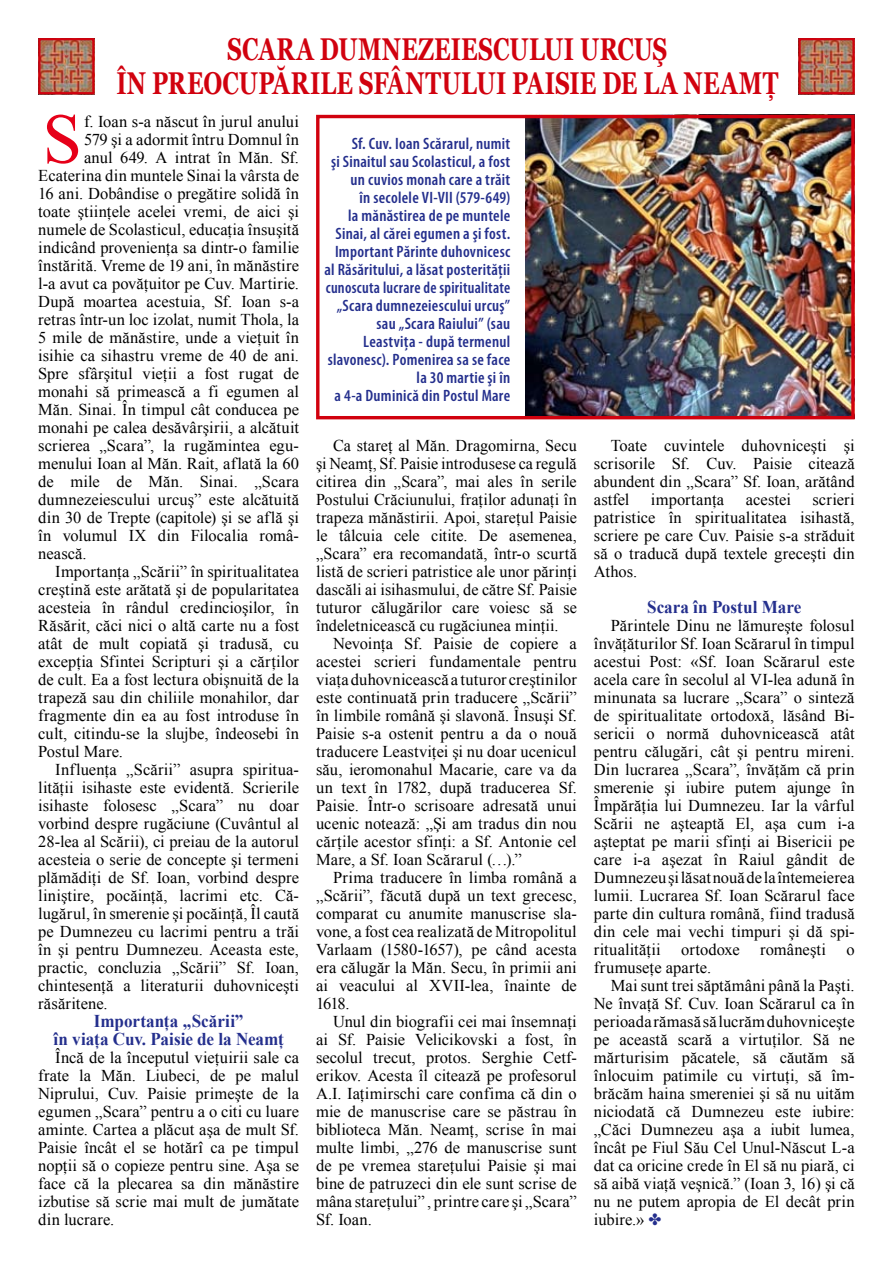
<style>
.page{position:relative;width:893px;height:1263px;background:#fff}
.page>*{position:absolute;margin:0;border:0;box-sizing:border-box;transform-origin:0 0}
.t1{font:70.8px "Times New Roman";color:#e60019}
.t2{font:700 31.5px "Georgia";letter-spacing:.01em;color:#d1010e;scale:.73 1}
.t3{font:700 18px/18px "Times New Roman";color:#242f8d;text-align:center;scale:.95 1}
.t4{font:16.5px/18px "Times New Roman";letter-spacing:.005em;color:#000;text-align:justify}
.t5{font:600 condensed 16.5px/18px "Myriad Pro";letter-spacing:.015em;color:#242f8d;text-align:right}
.s1{color:#242f8d}
</style>
<div class="page">
<img style="left:41px;top:41px;width:51px;height:50px">
<div style="left:38px;top:38px;width:57px;height:56px;border:2px solid #d1010e"></div>
<img style="left:801px;top:41px;width:51px;height:50px">
<div style="left:798px;top:38px;width:57px;height:56px;border:2px solid #d1010e"></div>
<img style="left:526px;top:119px;width:325px;height:296px">
<div style="left:316px;top:115px;width:539px;height:304px;border:3px solid #d1010e"></div>
<h2 class="t2" style="left:227px;top:31px;width:46px">SCARA</h2>
<h2 class="t2" style="left:320px;top:31px;width:240px">DUMNEZEIESCULUI</h2>
<h2 class="t2" style="left:580px;top:31px;width:26px">URCU</h2>
<h2 class="t2" style="left:653px;top:31px;width:22px">Ş</h2>
<h2 class="t2" style="left:116px;top:66px;width:145px">ÎN PREOCUP</h2>
<h2 class="t2" style="left:273px;top:66px;width:233px">ĂRILE SFÂNTULUI</h2>
<h2 class="t2" style="left:512px;top:66px;width:39px">PAISI</h2>
<h2 class="t2" style="left:580px;top:66px;width:274px">E DE LA NEAMŢ</h2>
<p class="t5" style="left:324px;top:134px;width:187px">Sf. Cuv. Ioan Scărarul, numit<br>şi Sinaitul sau Scolasticul, a fost un cuvios monah care a trăit<br>în secolele VI-VII (579-649)<br>la mănăstirea de pe muntele<br>Sinai, al cărei egumen a şi fost.<br>Important Părinte duhovnicesc al Răsăritului, a lăsat posterităţii cunoscuta lucrare de spiritualitate „Scara dumnezeiescului urcuş” sau „Scara Raiului” (sau<br>Leastviţa - după termenul slavonesc). Pomenirea sa se face la 30 martie şi în<br>a 4-a Duminică din Postul Mare</p>
<h1 class="t1" style="left:43px;top:91px;width:41px">S</h1>
<p class="t4" style="left:84px;top:112px;width:216px">f. Ioan s-a născut în jurul anului</p>
<p class="t4" style="left:84px;top:130px;width:216px">579 şi a adormit întru Domnul în</p>
<p class="t4" style="left:84px;top:148px;width:216px">anul 649. A intrat în Măn. Sf.</p>
<p class="t4" style="left:38px;top:166px;width:262px">Ecaterina din muntele Sinai la vârsta de</p>
<p class="t4" style="left:38px;top:184px;width:262px">16 ani. Dobândise o pregătire solidă în</p>
<p class="t4" style="left:38px;top:202px;width:262px">toate ştiinţele acelei vremi, de aici şi</p>
<p class="t4" style="left:38px;top:220px;width:262px">numele de Scolasticul, educaţia însuşită</p>
<p class="t4" style="left:38px;top:238px;width:262px">indicând provenienţa sa dintr‑o familie</p>
<p class="t4" style="left:38px;top:256px;width:262px">înstărită. Vreme de 19 ani, în mănăstire</p>
<p class="t4" style="left:38px;top:274px;width:262px">l-a avut ca povăţuitor pe Cuv. Martirie.</p>
<p class="t4" style="left:38px;top:292px;width:262px">După moartea acestuia, Sf. Ioan s‑a</p>
<p class="t4" style="left:38px;top:310px;width:262px">retras într-un loc izolat, numit Thola, la</p>
<p class="t4" style="left:38px;top:328px;width:262px">5 mile de mănăstire, unde a vieţuit în</p>
<p class="t4" style="left:38px;top:346px;width:262px">isihie ca sihastru vreme de 40 de ani.</p>
<p class="t4" style="left:38px;top:364px;width:262px">Spre sfârşitul vieţii a fost rugat de</p>
<p class="t4" style="left:38px;top:382px;width:262px">monahi să primească a fi egumen al</p>
<p class="t4" style="left:38px;top:400px;width:262px">Măn. Sinai. În timpul cât conducea pe</p>
<p class="t4" style="left:38px;top:418px;width:262px">monahi pe calea desăvârşirii, a alcătuit</p>
<p class="t4" style="left:38px;top:436px;width:262px">scrierea „Scara”, la rugămintea egu-</p>
<p class="t4" style="left:38px;top:454px;width:262px">menului Ioan al Măn. Rait, aflată la 60</p>
<p class="t4" style="left:38px;top:472px;width:262px">de mile de Măn. Sinai. „Scara</p>
<p class="t4" style="left:38px;top:490px;width:262px">dumnezeiescului urcuş” este alcătuită</p>
<p class="t4" style="left:38px;top:508px;width:262px">din 30 de Trepte (capitole) şi se află şi</p>
<p class="t4" style="left:38px;top:526px;width:262px">în volumul IX din Filocalia româ-</p>
<p class="t4" style="left:38px;top:544px;width:50px">nească.</p>
<p class="t4" style="left:55px;top:562px;width:245px">Importanţa „Scării” în spiritualitatea</p>
<p class="t4" style="left:38px;top:580px;width:262px">creştină este arătată şi de popularitatea</p>
<p class="t4" style="left:38px;top:598px;width:262px">acesteia în rândul credincioşilor, în</p>
<p class="t4" style="left:38px;top:616px;width:262px">Răsărit, căci nici o altă carte nu a fost</p>
<p class="t4" style="left:38px;top:634px;width:262px">atât de mult copiată şi tradusă, cu</p>
<p class="t4" style="left:38px;top:652px;width:262px">excepţia Sfintei Scripturi şi a cărţilor</p>
<p class="t4" style="left:38px;top:670px;width:262px">de cult. Ea a fost lectura obişnuită de la</p>
<p class="t4" style="left:38px;top:688px;width:262px">trapeză sau din chiliile monahilor, dar</p>
<p class="t4" style="left:38px;top:706px;width:262px">fragmente din ea au fost introduse în</p>
<p class="t4" style="left:38px;top:724px;width:262px">cult, citindu-se la slujbe, îndeosebi în</p>
<p class="t4" style="left:38px;top:742px;width:86px">Postul Mare.</p>
<p class="t4" style="left:55px;top:760px;width:245px">Influenţa „Scării” asupra spiritua-</p>
<p class="t4" style="left:38px;top:778px;width:262px">lităţii isihaste este evidentă. Scrierile</p>
<p class="t4" style="left:38px;top:796px;width:262px">isihaste folosesc „Scara” nu doar</p>
<p class="t4" style="left:38px;top:814px;width:262px">vorbind despre rugăciune (Cuvântul al</p>
<p class="t4" style="left:38px;top:832px;width:262px">28-lea al Scării), ci preiau de la autorul</p>
<p class="t4" style="left:38px;top:850px;width:262px">acesteia o serie de concepte şi termeni</p>
<p class="t4" style="left:38px;top:868px;width:262px">plămădiţi de Sf. Ioan, vorbind despre</p>
<p class="t4" style="left:38px;top:886px;width:262px">liniştire, pocăinţă, lacrimi etc. Că-</p>
<p class="t4" style="left:38px;top:904px;width:262px">lugărul, în smerenie şi pocăinţă, Îl caută</p>
<p class="t4" style="left:38px;top:922px;width:262px">pe Dumnezeu cu lacrimi pentru a trăi</p>
<p class="t4" style="left:38px;top:940px;width:262px">în şi pentru Dumnezeu. Aceasta este,</p>
<p class="t4" style="left:38px;top:958px;width:262px">practic, concluzia „Scării” Sf. Ioan,</p>
<p class="t4" style="left:38px;top:976px;width:262px">chintesenţă a literaturii duhovniceşti</p>
<p class="t4" style="left:38px;top:994px;width:71px">răsăritene.</p>
<p class="t3" style="left:53px;top:1011px;width:244px">Importanţa „Scării”<br>în viaţa Cuv. Paisie de la Neamţ</p>
<p class="t4" style="left:38px;top:1048px;width:262px;text-indent:17px">Încă de la începutul vieţuirii sale ca frate la Măn. Liubeci, de pe malul Niprului, Cuv. Paisie primeşte de la egumen „Scara” pentru a o citi cu luare aminte. Cartea a plăcut aşa de mult Sf.<br>Paisie încât el se hotărî ca pe timpul nopţii să o copieze pentru sine. Aşa se face că la plecarea sa din mănăstire izbutise să scrie mai mult de jumătate din lucrare.</p>
<p class="t4" style="left:316px;top:436px;width:262px;text-indent:17px">Ca stareţ al Măn. Dragomirna, Secu şi Neamţ, Sf. Paisie introdusese ca regulă citirea din „Scara”, mai ales în serile Postului Crăciunului, fraţilor adunaţi în trapeza mănăstirii. Apoi, stareţul Paisie le tâlcuia cele citite. De asemenea, „Scara” era recomandată, într-o scurtă listă de scrieri patristice ale unor părinţi dascăli ai isihasmului, de către Sf. Paisie tuturor călugărilor care voiesc să se îndeletnicească cu rugăciunea minţii.</p>
<p class="t4" style="left:316px;top:634px;width:262px;text-indent:17px">Nevoinţa Sf. Paisie de copiere a acestei scrieri fundamentale pentru viaţa duhovnicească a tuturor creştinilor este continuată prin traducere „Scării” în limbile română şi slavonă. Însuşi Sf.<br>Paisie s-a ostenit pentru a da o nouă traducere Leastviţei şi nu doar ucenicul său, ieromonahul Macarie, care va da un text în 1782, după traducerea Sf.<br>Paisie. Într-o scrisoare adresată unui ucenic notează: „Şi am tradus din nou cărţile acestor sfinţi: a Sf. Antonie cel Mare, a Sf. Ioan Scărarul (…).”</p>
<p class="t4" style="left:316px;top:868px;width:262px;text-indent:17px">Prima traducere în limba română a „Scării”, făcută după un text grecesc, comparat cu anumite manuscrise sla&shy;vone, a fost cea realizată de Mitropolitul Varlaam (1580-1657), pe când acesta era călugăr la Măn. Secu, în primii ani ai veacului al XVII-lea, înainte de 1618.</p>
<p class="t4" style="left:316px;top:1012px;width:262px;text-indent:17px">Unul din biografii cei mai însemnaţi ai Sf. Paisie Velicikovski a fost, în secolul trecut, protos. Serghie Cetf&shy;erikov. Acesta îl citează pe profesorul A.I. Iaţimirschi care confima că din o mie de manuscrise care se păstrau în biblioteca Măn. Neamţ, scrise în mai multe limbi, „276 de manuscrise sunt de pe vremea stareţului Paisie şi mai bine de patruzeci din ele sunt scrise de mâna stareţului” , printre care şi „Scara” Sf. Ioan.</p>
<p class="t4" style="left:594px;top:436px;width:262px;text-indent:17px">Toate cuvintele duhovniceşti şi scrisorile Sf. Cuv. Paisie citează abundent din „Scara” Sf. Ioan, arătând astfel</p>
<p class="t4" style="left:594px;top:490px;width:262px;text-indent:219px">scrieri patristice în spiritualitatea isihastă, scriere pe care Cuv. Paisie s-a străduit să o traducă după textele greceşti din Athos.</p>
<p class="t3" style="left:647px;top:597px;width:164px">Scara în Postul Mare</p>
<p class="t4" style="left:594px;top:616px;width:262px;text-indent:17px">Părintele Dinu ne lămureşte folosul învăţăturilor Sf. Ioan Scărarul în timpul acestui Post: «Sf. Ioan Scărarul este acela care în secolul al VI-lea adună în minunata sa lucrare „Scara” o sinteză de spiritualitate ortodoxă, lăsând Bi&shy;sericii o normă duhovnicească atât pentru călugări, cât şi pentru mireni.<br>Din lucrarea „Scara”, învăţăm că prin smerenie şi iubire putem ajunge în Împărăţia lui Dumnezeu. Iar la vârful Scării ne aşteaptă El, aşa cum i-a aşteptat pe marii sfinţi ai Bisericii pe care i-a aşezat în Raiul gândit de Dumnezeu şi lăsat nouă de la întemeierea lumii. Lucrarea Sf. Ioan Scărarul face parte din cultura română, fiind tradusă din cele mai vechi timpuri şi dă spi&shy;ritualităţii ortodoxe româneşti o frumuseţe aparte.</p>
<p class="t4" style="left:594px;top:976px;width:262px;text-indent:17px">Mai sunt trei săptămâni până la Paşti.<br>Ne învaţă Sf. Cuv. Ioan Scărarul ca în perioada rămasă să lucrăm duhovniceşte pe această scară a virtuţilor. Să ne mărturisim păcatele, să căutăm să înlocuim patimile cu virtuţi, să îm&shy;brăcăm haina smereniei şi să nu uităm niciodată că Dumnezeu este iubire: „Căci Dumnezeu aşa a iubit lumea, încât pe Fiul Său Cel Unul-Născut L-a dat ca oricine crede în El să nu piară, ci să aibă viaţă veşnică.” (Ioan 3, 16) şi că nu ne putem apropia de El decât prin iubire.» <span class="s1">✤</span></p>
<p class="t4" style="left:651px;top:490px;width:75px">importanţa</p>
<p class="t4" style="left:746px;top:490px;width:47px">acestei</p>
</div>
